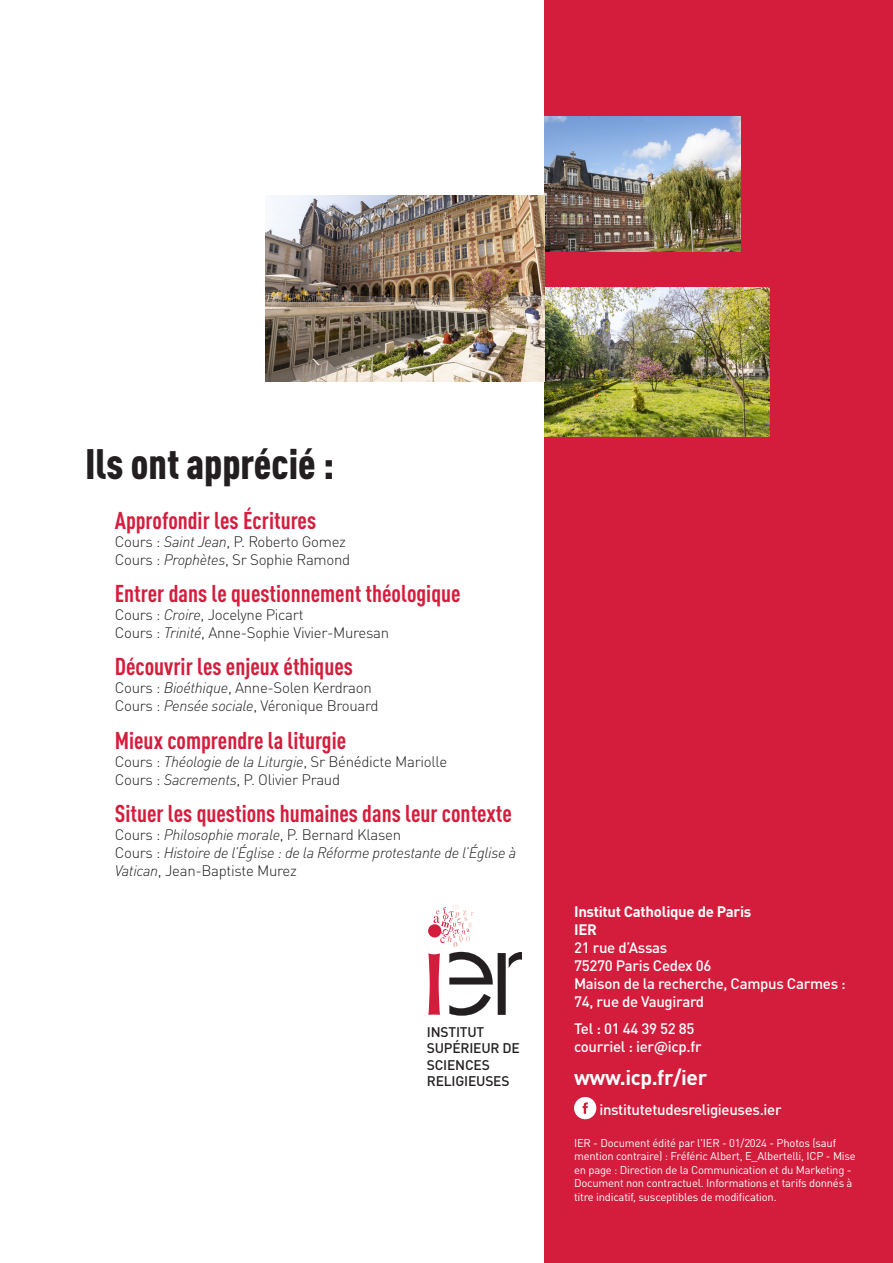
<style>
.page{position:relative;width:893px;height:1263px;background:#fff}
.page>*{position:absolute;margin:0;border:0;box-sizing:border-box;transform-origin:0 0}
.t1{font:900 condensed 42px "DINOT";color:#231f20}
.t2{font:700 condensed 24px "DINOT";color:#d41d3c}
.t3{font:700 21px "DINOT";letter-spacing:-.02em;color:#fff}
.t4{font:300 15px/18px "DINOT";letter-spacing:-.02em;color:#231f20}
.t5{font:500 15px/18px "DINOT";letter-spacing:-.02em;color:#fff}
.t6{font:italic 300 15px/18px "DINOT";letter-spacing:-.02em;color:#231f20}
.t7{font:700 15px/18px "DINOT";letter-spacing:-.02em;color:#fff}
.t8{font:500 13.8px/16.2px "DINOT";letter-spacing:-.015em;color:#231f20}
.t9{font:11.25px/13.5px "DINOT";letter-spacing:-.02em;color:#fff}
.s1{font-style:italic}
.s2{font-style:normal}
</style>
<div class="page">
<div style="left:544px;top:0;width:349px;height:1263px;background:#d41d3c"></div>
<svg style="left:574px;top:1097px;width:22px;height:22px"></svg>
<img style="left:544px;top:117px;width:196px;height:135px">
<img style="left:544px;top:287px;width:225px;height:150px">
<img style="left:266px;top:196px;width:278px;height:185px">
<div style="left:498px;top:953px;width:8px;height:62px;background:#231f20"></div>
<svg style="left:509px;top:952px;width:12px;height:16px"></svg>
<svg style="left:428px;top:905px;width:65px;height:111px"></svg>
<h1 class="t1" style="left:85px;top:437px;width:251px">Ils ont apprécié :</h1>
<h2 class="t2" style="left:115px;top:506px;width:203px">Approfondir les Écritures</h2>
<p class="t4" style="left:115px;top:532px;width:237px">Cours : <span class="s1">Saint Jean</span>, P. Roberto Gomez<br>Cours : <span class="s1">Prophètes</span>, Sr Sophie Ramond</p>
<h2 class="t2" style="left:115px;top:579px;width:347px">Entrer dans le questionnement théologique</h2>
<p class="t4" style="left:115px;top:605px;width:276px">Cours : <span class="s1">Croire</span>, Jocelyne Picart<br>Cours : <span class="s1">Trinité</span>, Anne-Sophie Vivier-Muresan</p>
<h2 class="t2" style="left:115px;top:652px;width:240px">Découvrir les enjeux éthiques</h2>
<p class="t4" style="left:115px;top:679px;width:265px">Cours : <span class="s1">Bioéthique</span>, Anne-Solen Kerdraon<br>Cours : <span class="s1">Pensée sociale</span>, Véronique Brouard</p>
<h2 class="t2" style="left:115px;top:725px;width:233px">Mieux comprendre la liturgie</h2>
<p class="t4" style="left:115px;top:752px;width:334px">Cours : <span class="s1">Théologie de la Liturgie</span>, Sr Bénédicte Mariolle<br>Cours : <span class="s1">Sacrements</span>, P. Olivier Praud</p>
<h2 class="t2" style="left:115px;top:799px;width:399px">Situer les questions humaines dans leur contexte</h2>
<p class="t6" style="left:115px;top:825px;width:403px"><span class="s2">Cours :</span> Philosophie morale<span class="s2">, P. Bernard Klasen<br>Cours :</span> Histoire de l’Église : de la Réforme protestante de l’Église à<br>Vatican<span class="s2">, Jean-Baptiste Murez</span></p>
<p class="t8" style="left:427px;top:1024px;width:95px">INSTITUT<br>SUPÉRIEUR DE<br>SCIENCES<br>RELIGIEUSES</p>
<p class="t7" style="left:574px;top:902px;width:179px">Institut Catholique de Paris<br>IER</p>
<p class="t5" style="left:574px;top:938px;width:273px">21 rue d’Assas<br>75270 Paris Cedex 06<br>Maison de la recherche, Campus Carmes :<br>74, rue de Vaugirard</p>
<p class="t5" style="left:574px;top:1019px;width:129px">Tel : 01 44 39 52 85 courriel : ier@icp.fr</p>
<h3 class="t3" style="left:574px;top:1064px;width:135px">www.icp.fr/ier</h3>
<p class="t5" style="left:599px;top:1100px;width:184px">institutetudesreligieuses.ier</p>
<p class="t9" style="left:574px;top:1135px;width:283px">IER - Document édité par l'IER - 01/2024 - Photos (sauf mention contraire) : Fréféric Albert, E_Albertelli, ICP - Mise en page : Direction de la Communication et du Marketing - Document non contractuel. Informations et tarifs donnés à titre indicatif, susceptibles de modification.</p>
</div>
